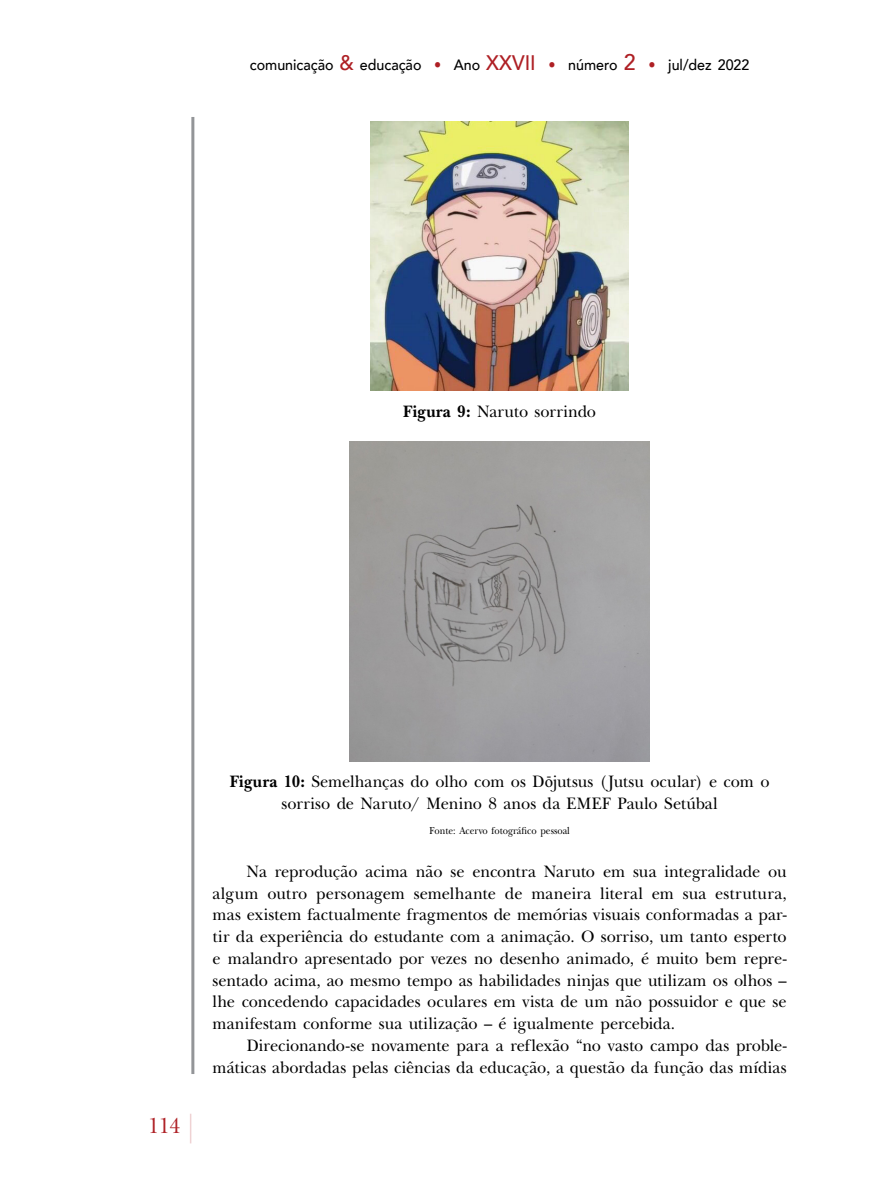
<style>
.page{position:relative;width:893px;height:1191px;background:#fff}
.page>*{position:absolute;margin:0;border:0;box-sizing:border-box;transform-origin:0 0}
.t1{font:22.5px "New Baskerville Std";color:#ae1f24;scale:.9 1}
.t2{font:17.25px/21.8px "New Baskerville Std";color:#000;text-align:center;scale:.95 1}
.t3{font:500 15px "Avenir";color:#000;scale:.95 1}
.t4{font:10.5px "New Baskerville Std";color:#000;scale:.9 1}
.s1{font-size:21px;color:#ae1f24}
.s2{color:#ae1f24}
.s3{font-size:22.5px;color:#ae1f24}
.s4{font-weight:700}
.s5{font-family:"Minion Pro"}
</style>
<div class="page">
<hr style="left:191px;top:117px;width:3px;height:957px;background:#939598">
<hr style="left:190px;top:1113px;width:1px;height:30px;background:#efd2d3">
<img style="left:371px;top:121px;width:258px;height:270px">
<img style="left:349px;top:442px;width:301px;height:319px">
<p class="t3" style="left:250px;top:52px;width:527px">comunicação <span class="s1">&amp;</span> educação <span class="s2">•</span> Ano <span class="s1">XXVII</span> <span class="s2">•</span> número <span class="s3">2</span> <span class="s2">•</span> jul/dez 2022</p>
<p class="t2" style="left:403px;top:400px;width:205px"><span class="s4">Figura 9:</span> Naruto sorrindo</p>
<h1 class="t1" style="left:149px;top:1112px;width:37px">114</h1>
<p class="t2" style="left:230px;top:771px;width:570px"><span class="s4">Figura 10:</span> Semelhanças do olho com os D<span class="s5">ō</span>jutsus (Jutsu ocular) e com o sorriso de Naruto/ Menino 8 anos da EMEF Paulo Setúbal</p>
<p class="t4" style="left:429px;top:824px;width:158px">Fonte: Acervo fotográfico pessoal</p>
<p class="t2" style="left:213px;top:860px;width:606px;text-align:justify;text-indent:34px">Na reprodução acima não se encontra Naruto em sua integralidade ou algum outro personagem semelhante de maneira literal em sua estrutura, mas existem factualmente fragmentos de memórias visuais conformadas a par&shy;tir da experiência do estudante com a animação. O sorriso, um tanto esperto e malandro apresentado por vezes no desenho animado, é muito bem repre&shy;sentado acima, ao mesmo tempo as habilidades ninjas que utilizam os olhos – lhe concedendo capacidades oculares em vista de um não possuidor e que se manifestam conforme sua utilização – é igualmente percebida.</p>
<p class="t2" style="left:213px;top:1034px;width:606px;text-align:right">Direcionando-se novamente para a reflexão “no vasto campo das proble&shy;máticas abordadas pelas ciências da educação, a questão da função das mídias</p>
</div>
